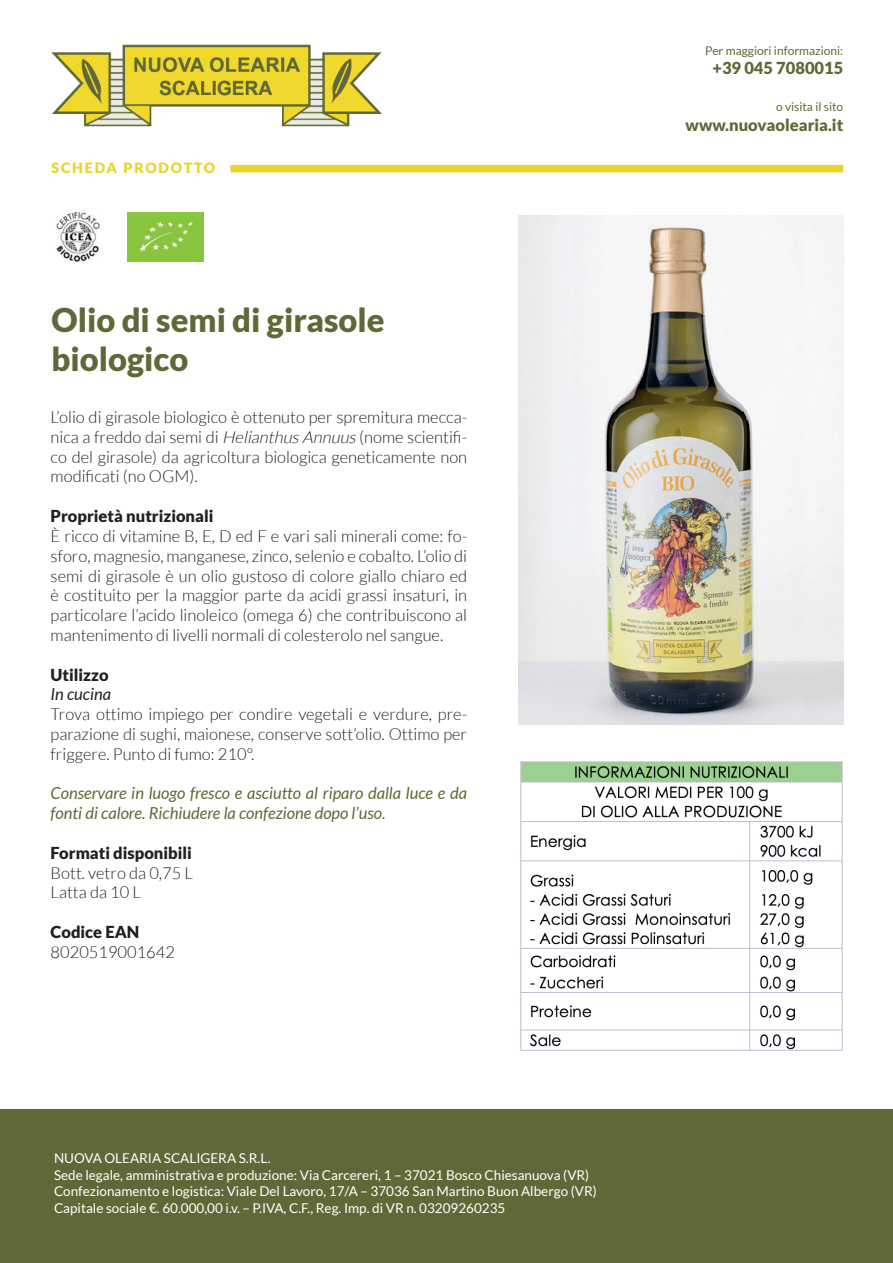
<style>
.page{position:relative;width:893px;height:1263px;background:#fff}
.page>*{position:absolute;margin:0;border:0;box-sizing:border-box;transform-origin:0 0}
.t1{font:900 32.7px/39.3px "Lato";color:#5f6937}
.t2{font:300 16.5px/19.8px "Lato";color:#231f20;text-align:justify}
.t3{font:italic 16.5px/19.8px "Lato";color:#5f6937}
.t4{font:900 16.5px "Lato";color:#231f20}
.t5{font:900 16.5px "Lato";color:#5f6937}
.t6{font:italic 16.5px "Lato";color:#231f20}
.t7{font:900 14.25px "Lato";letter-spacing:.13em;color:#e9d428}
.t8{font:13.5px/16.5px "Lato";color:#fff}
.t9{font:12px "Lato";color:#5f6937}
.s1{font-style:italic}
</style>
<div class="page">
<div style="left:0;top:1110px;width:893px;height:153px;background:#5f6937"></div>
<img style="left:51px;top:44px;width:331px;height:83px">
<img style="left:519px;top:215px;width:324px;height:510px">
<div style="left:230px;top:165px;width:613px;height:7px;background:#e9d428"></div>
<img style="left:520px;top:761px;width:323px;height:290px">
<img style="left:128px;top:213px;width:76px;height:49px">
<img style="left:56px;top:210px;width:44px;height:52px">
<p class="t7" style="left:52px;top:160px;width:165px">SCHEDA PRODOTTO</p>
<h1 class="t1" style="left:52px;top:299px;width:335px">Olio di semi di girasole biologico</h1>
<p class="t2" style="left:51px;top:407px;width:418px">L’olio di girasole biologico è ottenuto per spremitura mecca&shy;nica a freddo dai semi di <span class="s1">Helianthus Annuus</span> (nome scientifi&shy;co del girasole) da agricoltura biologica geneticamente non modificati (no OGM).</p>
<p class="t4" style="left:51px;top:506px;width:164px">Proprietà nutrizionali</p>
<p class="t2" style="left:51px;top:526px;width:418px">È ricco di vitamine B, E, D ed F e vari sali minerali come: fo&shy;sforo, magnesio, manganese, zinco, selenio e cobalto. L’olio di semi di girasole è un olio gustoso di colore giallo chiaro ed è costituito per la maggior parte da acidi grassi insaturi, in particolare l’acido linoleico (omega 6) che contribuiscono al mantenimento di livelli normali di colesterolo nel sangue.</p>
<p class="t4" style="left:51px;top:665px;width:59px">Utilizzo</p>
<p class="t6" style="left:51px;top:685px;width:62px">In cucina</p>
<p class="t2" style="left:51px;top:704px;width:418px">Trova ottimo impiego per condire vegetali e verdure, pre&shy;parazione di sughi, maionese, conserve sott’olio. Ottimo per friggere. Punto di fumo: 210°.</p>
<p class="t3" style="left:51px;top:784px;width:418px">Conservare in luogo fresco e asciutto al riparo dalla luce e da fonti di calore. Richiudere la confezione dopo l’uso.</p>
<p class="t4" style="left:51px;top:843px;width:143px">Formati disponibili</p>
<p class="t2" style="left:51px;top:863px;width:144px">Bott. vetro da 0,75 L<br>Latta da 10 L</p>
<p class="t4" style="left:51px;top:922px;width:90px">Codice EAN</p>
<p class="t2" style="left:51px;top:942px;width:126px">8020519001642</p>
<p class="t8" style="left:54px;top:1150px;width:544px">NUOVA OLEARIA SCALIGERA S.R.L.<br>Sede legale, amministrativa e produzione: Via Carcereri, 1 – 37021 Bosco Chiesanuova (VR)<br>Confezionamento e logistica: Viale Del Lavoro, 17/A – 37036 San Martino Buon Albergo (VR)<br>Capitale sociale €. 60.000,00 i.v. – P.IVA, C.F., Reg. Imp. di VR n. 03209260235</p>
<p class="t9" style="left:705px;top:44px;width:140px">Per maggiori informazioni:</p>
<p class="t5" style="left:712px;top:59px;width:132px">+39 045 7080015</p>
<p class="t9" style="left:776px;top:100px;width:69px">o visita il sito</p>
<p class="t5" style="left:686px;top:115px;width:159px">www.nuovaolearia.it</p>
</div>
